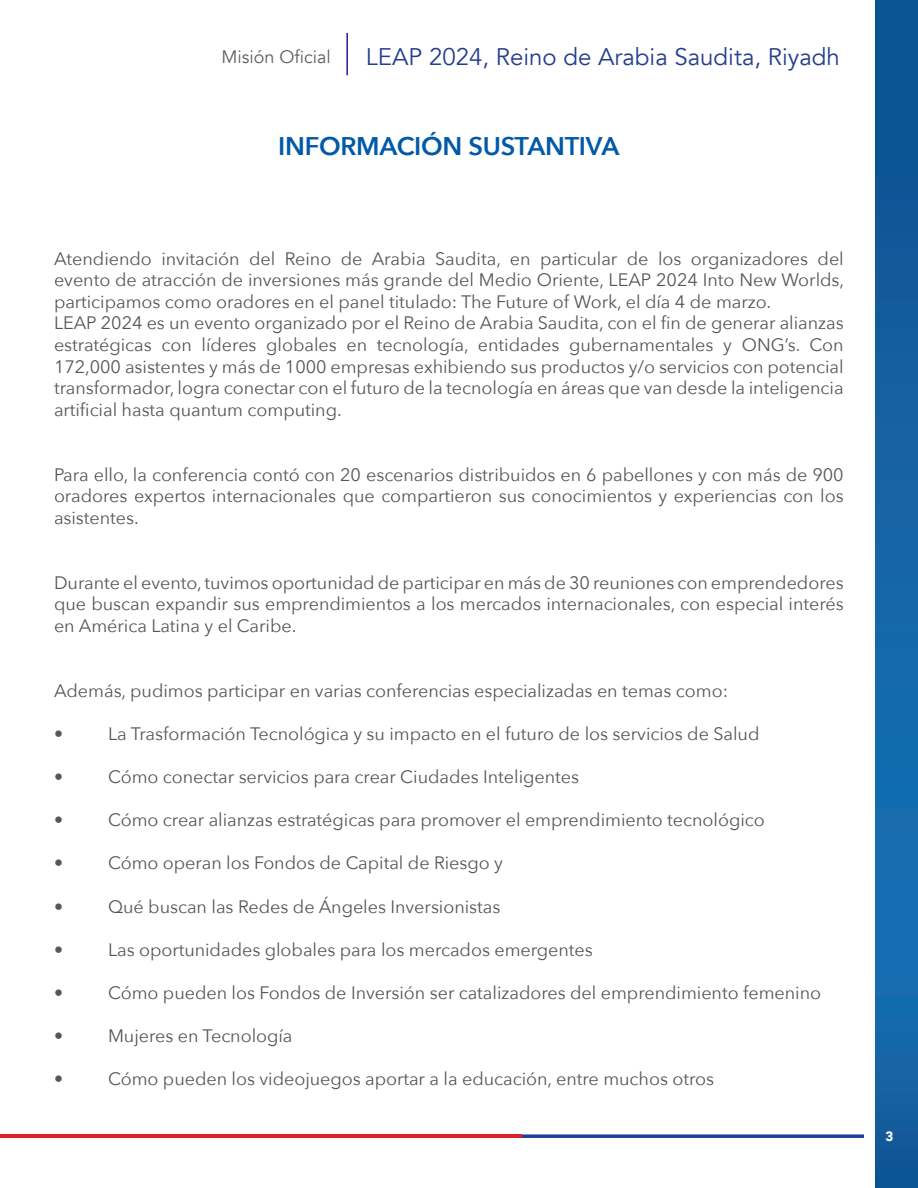
<style>
.page{position:relative;width:918px;height:1188px;background:#fff}
.page>*{position:absolute;margin:0;border:0;box-sizing:border-box;transform-origin:0 0}
.t1{font:600 25.5px "Avenir Next";letter-spacing:-.01em;color:#0159a9}
.t2{font:24px "Avenir";color:#253f8e}
.t3{font:18px/21.6px "Avenir Next";color:#545759;text-align:justify}
.t4{font:18px "Avenir";color:#5f6261}
.t5{font:900 13.5px "Avenir";color:#fff}
</style>
<div class="page">
<svg style="left:875px;top:0;width:43px;height:1188px;background:#1261a2"></svg>
<svg style="left:522px;top:1134px;width:342px;height:4px"></svg>
<hr style="left:0;top:1134px;width:522px;height:4px;background:#d92526">
<hr style="left:346px;top:33px;width:2px;height:42px;background:#231f94">
<p class="t4" style="left:222px;top:47px;width:111px">Misión Oficial</p>
<h2 class="t2" style="left:366px;top:43px;width:475px">LEAP 2024, Reino de Arabia Saudita, Riyadh</h2>
<h1 class="t1" style="left:278px;top:124px;width:343px">INFORMACIÓN SUSTANTIVA</h1>
<p class="t3" style="left:54px;top:247px;width:792px;text-align:left">Atendiendo invitación del Reino de Arabia Saudita, en particular de los organizadores del evento de atracción de inversiones más grande del Medio Oriente, LEAP 2024 Into New Worlds, participamos como oradores en el panel titulado: The Future of Work, el día 4 de marzo.<br>LEAP 2024 es un evento organizado por el Reino de Arabia Saudita, con el fin de generar alianzas estratégicas con líderes globales en tecnología, entidades gubernamentales y ONG’s. Con 172,000 asistentes y más de 1000 empresas exhibiendo sus productos y/o servicios con potencial transformador, logra conectar con el futuro de la tecnología en áreas que van desde la inteligencia artificial hasta quantum computing.</p>
<p class="t3" style="left:54px;top:463px;width:791px">Para ello, la conferencia contó con 20 escenarios distribuidos en 6 pabellones y con más de 900 oradores expertos internacionales que compartieron sus conocimientos y experiencias con los asistentes.</p>
<p class="t3" style="left:54px;top:571px;width:791px">Durante el evento, tuvimos oportunidad de participar en más de 30 reuniones con emprendedores que buscan expandir sus emprendimientos a los mercados internacionales, con especial interés en América Latina y el Caribe.</p>
<p class="t3" style="left:54px;top:679px;width:676px">Además, pudimos participar en varias conferencias especializadas en temas como:</p>
<p class="t3" style="left:54px;top:722px;width:10px">•</p>
<p class="t3" style="left:108px;top:722px;width:653px">La Trasformación Tecnológica y su impacto en el futuro de los servicios de Salud</p>
<p class="t3" style="left:54px;top:765px;width:10px">•</p>
<p class="t3" style="left:108px;top:765px;width:473px">Cómo conectar servicios para crear Ciudades Inteligentes</p>
<p class="t3" style="left:54px;top:808px;width:10px">•</p>
<p class="t3" style="left:108px;top:808px;width:658px">Cómo crear alianzas estratégicas para promover el emprendimiento tecnológico</p>
<p class="t3" style="left:54px;top:852px;width:10px">•</p>
<p class="t3" style="left:108px;top:852px;width:397px">Cómo operan los Fondos de Capital de Riesgo y</p>
<p class="t3" style="left:54px;top:895px;width:10px">•</p>
<p class="t3" style="left:108px;top:895px;width:394px">Qué buscan las Redes de Ángeles Inversionistas</p>
<p class="t3" style="left:54px;top:938px;width:10px">•</p>
<p class="t3" style="left:108px;top:938px;width:486px">Las oportunidades globales para los mercados emergentes</p>
<p class="t3" style="left:54px;top:981px;width:10px">•</p>
<p class="t3" style="left:108px;top:981px;width:715px">Cómo pueden los Fondos de Inversión ser catalizadores del emprendimiento femenino</p>
<p class="t3" style="left:54px;top:1024px;width:10px">•</p>
<p class="t3" style="left:108px;top:1024px;width:186px">Mujeres en Tecnología</p>
<p class="t3" style="left:54px;top:1068px;width:10px">•</p>
<p class="t3" style="left:108px;top:1068px;width:608px">Cómo pueden los videojuegos aportar a la educación, entre muchos otros</p>
<p class="t5" style="left:886px;top:1125px;width:9px">3</p>
</div>
